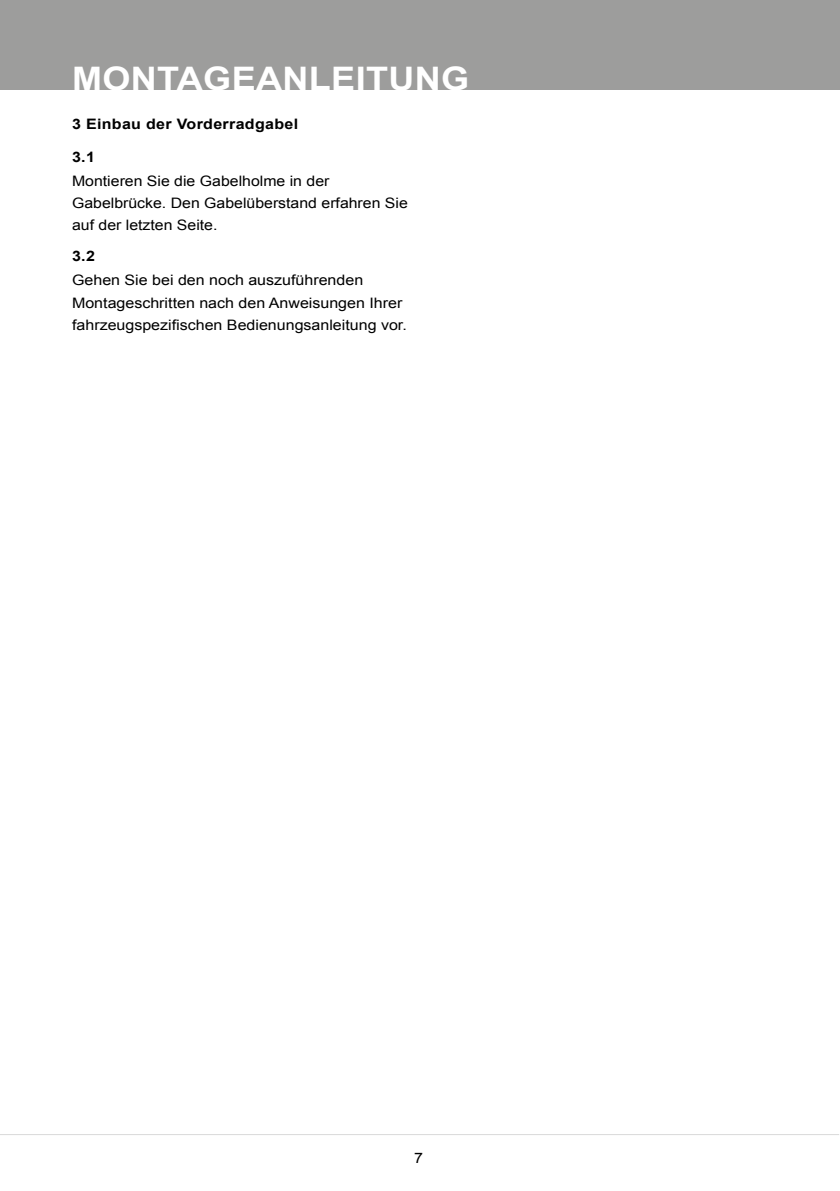
<style>
.page{position:relative;width:840px;height:1191px;background:#fff}
.page>*{position:absolute;margin:0;border:0;box-sizing:border-box;transform-origin:0 0}
.t1{font:700 32.4px "Arial";letter-spacing:.01em;color:#fff;scale:1.11 1}
.t2{font:14.4px/22px "Arial";color:#000;scale:1.11 1}
.t3{font:14.4px/22px "Arial";color:#000;scale:1.1 1}
.t4{font:700 14.4px "Arial";letter-spacing:.02em;color:#000;scale:1.11 1}
</style>
<div class="page">
<div style="left:0;top:0;width:839px;height:90px;background:#9d9d9c"></div>
<hr style="left:0;top:1134px;width:838px;height:1px;background:#dadada">
<h1 class="t1" style="left:72px;top:57px;width:359px">MONTAGEANLEITUNG</h1>
<p class="t4" style="left:72px;top:114px;width:205px">3 Einbau der Vorderradgabel</p>
<p class="t4" style="left:72px;top:147px;width:22px">3.1</p>
<p class="t3" style="left:72px;top:170px;width:306px">Montieren Sie die Gabelholme in der<br>Gabelbrücke. Den Gabelüberstand erfahren Sie auf der letzten Seite.</p>
<p class="t4" style="left:72px;top:247px;width:22px">3.2</p>
<p class="t2" style="left:72px;top:269px;width:303px">Gehen Sie bei den noch auszuführenden<br>Montageschritten nach den Anweisungen Ihrer fahrzeugspezifischen Bedienungsanleitung vor.</p>
<p class="t2" style="left:414px;top:1147px;width:10px">7</p>
</div>
